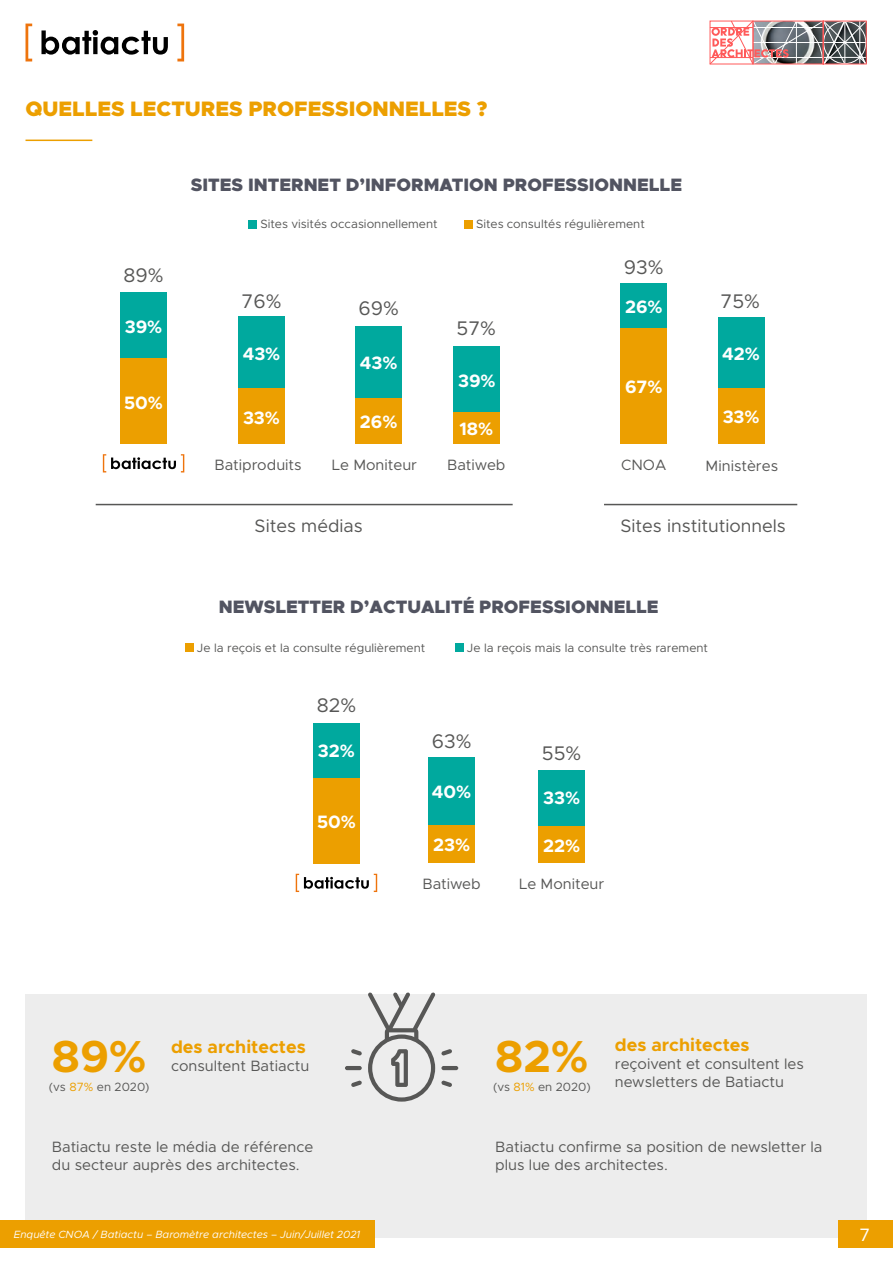
<style>
.page{position:relative;width:893px;height:1263px;background:#fff}
.page>*{position:absolute;margin:0;border:0;box-sizing:border-box;transform-origin:0 0}
.t1{font:700 45px "Metropolis";color:#ec9f00}
.t2{font:900 21px "Metropolis";color:#ec9f00}
.t3{font:19.8px "Metropolis";color:#575756}
.t4{font:900 18px "Metropolis";color:#525461}
.t5{font:700 18px "Metropolis";color:#fff}
.t6{font:18px "Metropolis";color:#575756}
.t7{font:700 18px "Metropolis";color:#ec9f00}
.t8{font:18px "Metropolis";color:#fff}
.t9{font:15px/18px "Metropolis";color:#575756}
.t10{font:12px "Metropolis";color:#575756}
.t11{font:italic 10.5px "Metropolis";color:#fff}
.s1{color:#ec9f00}
</style>
<div class="page">
<div style="left:26px;top:994px;width:841px;height:244px;background:#ededed"></div>
<hr style="left:26px;top:140px;width:66px;height:1px;background:#ec9f00">
<div style="left:120px;top:292px;width:47px;height:67px;background:#00a99e"></div>
<hr style="left:96px;top:504px;width:417px;height:1px;background:#575756">
<div style="left:313px;top:723px;width:47px;height:55px;background:#00a99e"></div>
<div style="left:313px;top:778px;width:47px;height:85px;background:#ec9f00"></div>
<div style="left:120px;top:359px;width:47px;height:85px;background:#ec9f00"></div>
<hr style="left:604px;top:504px;width:193px;height:1px;background:#575756">
<div style="left:248px;top:220px;width:9px;height:8px;background:#00a99e"></div>
<div style="left:464px;top:220px;width:9px;height:8px;background:#ec9f00"></div>
<div style="left:453px;top:346px;width:47px;height:67px;background:#00a99e"></div>
<div style="left:453px;top:413px;width:47px;height:31px;background:#ec9f00"></div>
<div style="left:428px;top:757px;width:47px;height:68px;background:#00a99e"></div>
<div style="left:428px;top:825px;width:47px;height:38px;background:#ec9f00"></div>
<div style="left:355px;top:326px;width:47px;height:73px;background:#00a99e"></div>
<div style="left:355px;top:399px;width:47px;height:45px;background:#ec9f00"></div>
<div style="left:238px;top:316px;width:47px;height:73px;background:#00a99e"></div>
<div style="left:238px;top:389px;width:47px;height:55px;background:#ec9f00"></div>
<div style="left:620px;top:283px;width:47px;height:45px;background:#00a99e"></div>
<div style="left:620px;top:328px;width:47px;height:116px;background:#ec9f00"></div>
<div style="left:718px;top:317px;width:46px;height:71px;background:#00a99e"></div>
<div style="left:718px;top:388px;width:46px;height:56px;background:#ec9f00"></div>
<div style="left:185px;top:643px;width:8px;height:8px;background:#ec9f00"></div>
<div style="left:455px;top:643px;width:8px;height:8px;background:#00a99e"></div>
<svg style="left:351px;top:1049px;width:11px;height:6px"></svg>
<hr style="left:345px;top:1066px;width:17px;height:4px;background:#575756;border-radius:2px">
<svg style="left:351px;top:1080px;width:11px;height:7px"></svg>
<svg style="left:441px;top:1049px;width:11px;height:6px"></svg>
<hr style="left:441px;top:1066px;width:17px;height:4px;background:#575756;border-radius:2px">
<svg style="left:441px;top:1080px;width:11px;height:7px"></svg>
<svg style="left:368px;top:992px;width:67px;height:109px"></svg>
<div style="left:538px;top:770px;width:47px;height:56px;background:#00a99e"></div>
<div style="left:538px;top:826px;width:47px;height:37px;background:#ec9f00"></div>
<div style="left:838px;top:1220px;width:55px;height:28px;background:#ec9f00"></div>
<div style="left:0;top:1220px;width:374px;height:28px;background:#ec9f00"></div>
<svg style="left:41px;top:30px;width:127px;height:25px"></svg>
<svg style="left:177px;top:24px;width:7px;height:37px"></svg>
<svg style="left:26px;top:24px;width:6px;height:37px"></svg>
<svg style="left:709px;top:20px;width:158px;height:45px"></svg>
<svg style="left:103px;top:454px;width:81px;height:18px"></svg>
<svg style="left:296px;top:874px;width:81px;height:18px"></svg>
<h2 class="t2" style="left:26px;top:95px;width:463px">QUELLES LECTURES PROFESSIONNELLES ?</h2>
<p class="t4" style="left:191px;top:174px;width:493px">SITES INTERNET D’INFORMATION PROFESSIONNELLE</p>
<h3 class="t3" style="left:124px;top:263px;width:42px">89%</h3>
<p class="t5" style="left:125px;top:315px;width:39px">39%</p>
<p class="t5" style="left:124px;top:391px;width:40px">50%</p>
<p class="t10" style="left:260px;top:217px;width:179px">Sites visités occasionnellement</p>
<p class="t10" style="left:476px;top:217px;width:170px">Sites consultés régulièrement</p>
<h3 class="t3" style="left:242px;top:289px;width:41px">76%</h3>
<p class="t5" style="left:243px;top:342px;width:39px">43%</p>
<p class="t5" style="left:243px;top:406px;width:38px">33%</p>
<h3 class="t3" style="left:358px;top:296px;width:42px">69%</h3>
<p class="t5" style="left:360px;top:352px;width:39px">43%</p>
<p class="t5" style="left:360px;top:411px;width:39px">26%</p>
<h3 class="t3" style="left:457px;top:316px;width:41px">57%</h3>
<p class="t5" style="left:458px;top:369px;width:39px">39%</p>
<p class="t5" style="left:459px;top:418px;width:35px">18%</p>
<h3 class="t3" style="left:624px;top:254px;width:41px">93%</h3>
<p class="t5" style="left:625px;top:295px;width:39px">26%</p>
<p class="t5" style="left:625px;top:376px;width:39px">67%</p>
<p class="t9" style="left:214px;top:455px;width:89px">Batiproduits</p>
<p class="t9" style="left:621px;top:456px;width:47px">CNOA</p>
<p class="t9" style="left:332px;top:455px;width:87px">Le Moniteur</p>
<p class="t9" style="left:447px;top:455px;width:60px">Batiweb</p>
<h3 class="t3" style="left:720px;top:289px;width:41px">75%</h3>
<p class="t5" style="left:722px;top:342px;width:39px">42%</p>
<p class="t5" style="left:723px;top:406px;width:38px">33%</p>
<p class="t9" style="left:706px;top:456px;width:74px">Ministères</p>
<p class="t6" style="left:255px;top:515px;width:110px">Sites médias</p>
<p class="t6" style="left:620px;top:515px;width:167px">Sites institutionnels</p>
<p class="t4" style="left:219px;top:596px;width:441px">NEWSLETTER D’ACTUALITÉ PROFESSIONNELLE</p>
<p class="t10" style="left:197px;top:640px;width:230px">Je la reçois et la consulte régulièrement</p>
<p class="t10" style="left:467px;top:640px;width:243px">Je la reçois mais la consulte très rarement</p>
<h3 class="t3" style="left:317px;top:693px;width:41px">82%</h3>
<p class="t5" style="left:318px;top:740px;width:38px">32%</p>
<p class="t5" style="left:317px;top:810px;width:40px">50%</p>
<h3 class="t3" style="left:432px;top:729px;width:41px">63%</h3>
<p class="t5" style="left:432px;top:780px;width:41px">40%</p>
<p class="t5" style="left:433px;top:834px;width:38px">23%</p>
<p class="t9" style="left:422px;top:874px;width:60px">Batiweb</p>
<h3 class="t3" style="left:542px;top:741px;width:41px">55%</h3>
<p class="t5" style="left:543px;top:787px;width:38px">33%</p>
<p class="t5" style="left:543px;top:834px;width:39px">22%</p>
<p class="t9" style="left:519px;top:874px;width:87px">Le Moniteur</p>
<h1 class="t1" style="left:52px;top:1028px;width:96px">89%</h1>
<p class="t7" style="left:171px;top:1035px;width:136px">des architectes</p>
<p class="t9" style="left:171px;top:1056px;width:140px">consultent Batiactu</p>
<h1 class="t1" style="left:495px;top:1028px;width:95px">82%</h1>
<p class="t10" style="left:49px;top:1079px;width:102px">(vs <span class="s1">87%</span> en 2020)</p>
<p class="t10" style="left:493px;top:1079px;width:99px">(vs <span class="s1">81%</span> en 2020)</p>
<p class="t7" style="left:615px;top:1033px;width:136px">des architectes</p>
<p class="t9" style="left:615px;top:1054px;width:191px">reçoivent et consultent les newsletters de Batiactu</p>
<p class="t9" style="left:52px;top:1138px;width:263px">Batiactu reste le média de référence du secteur auprès des architectes.</p>
<p class="t9" style="left:495px;top:1138px;width:329px">Batiactu confirme sa position de newsletter la plus lue des architectes.</p>
<p class="t11" style="left:14px;top:1228px;width:348px">Enquête CNOA / Batiactu – Baromètre architectes – Juin/Juillet 2021</p>
<p class="t8" style="left:859px;top:1224px;width:12px">7</p>
</div>
